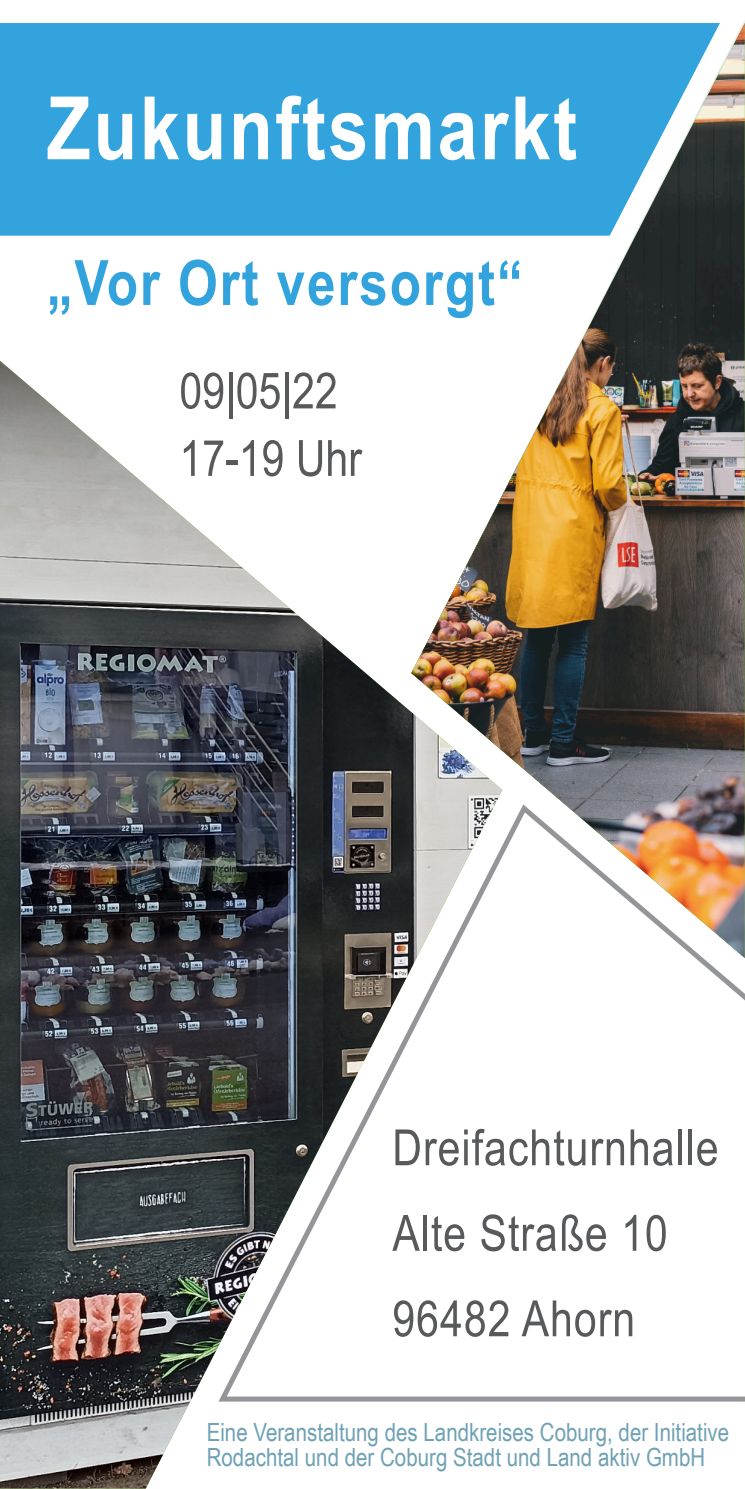
<style>
.page{position:relative;width:745px;height:1489px;background:#fff}
.page>*{position:absolute;margin:0;border:0;box-sizing:border-box;transform-origin:0 0}
.t1{font:700 87.5px "Arial Narrow";letter-spacing:.03em;color:#fff}
.t2{font:700 62.5px "Arial Narrow";letter-spacing:.03em;color:#32a3dc}
.t3{font:50px/85.5px "Arial Narrow";letter-spacing:.02em;color:#58595b}
.t4{font:50px/67.5px "Arial Narrow";color:#58595b}
.t5{font:25px/25px "Arial Narrow";color:#6ea1b4}
</style>
<div class="page">
<div style="left:0;top:23px;width:411px;height:213px;background:#32a3dc"></div>
<svg style="left:502px;top:958px;width:242px;height:444px"></svg>
<img style="left:0;top:361px;width:502px;height:1127px">
<img style="left:411px;top:23px;width:333px;height:935px">
<h1 class="t1" style="left:47px;top:96px;width:531px">Zukunftsmarkt</h1>
<h2 class="t2" style="left:47px;top:259px;width:477px">„Vor Ort versorgt“</h2>
<h3 class="t4" style="left:179px;top:362px;width:184px">09|05|22<br>17-19 Uhr</h3>
<h3 class="t3" style="left:392px;top:1109px;width:327px">Dreifachturnhalle<br>Alte Straße 10<br>96482 Ahorn</h3>
<p class="t5" style="left:207px;top:1422px;width:524px">Eine Veranstaltung des Landkreises Coburg, der Initiative<br>Rodachtal und der Coburg Stadt und Land aktiv GmbH</p>
</div>
